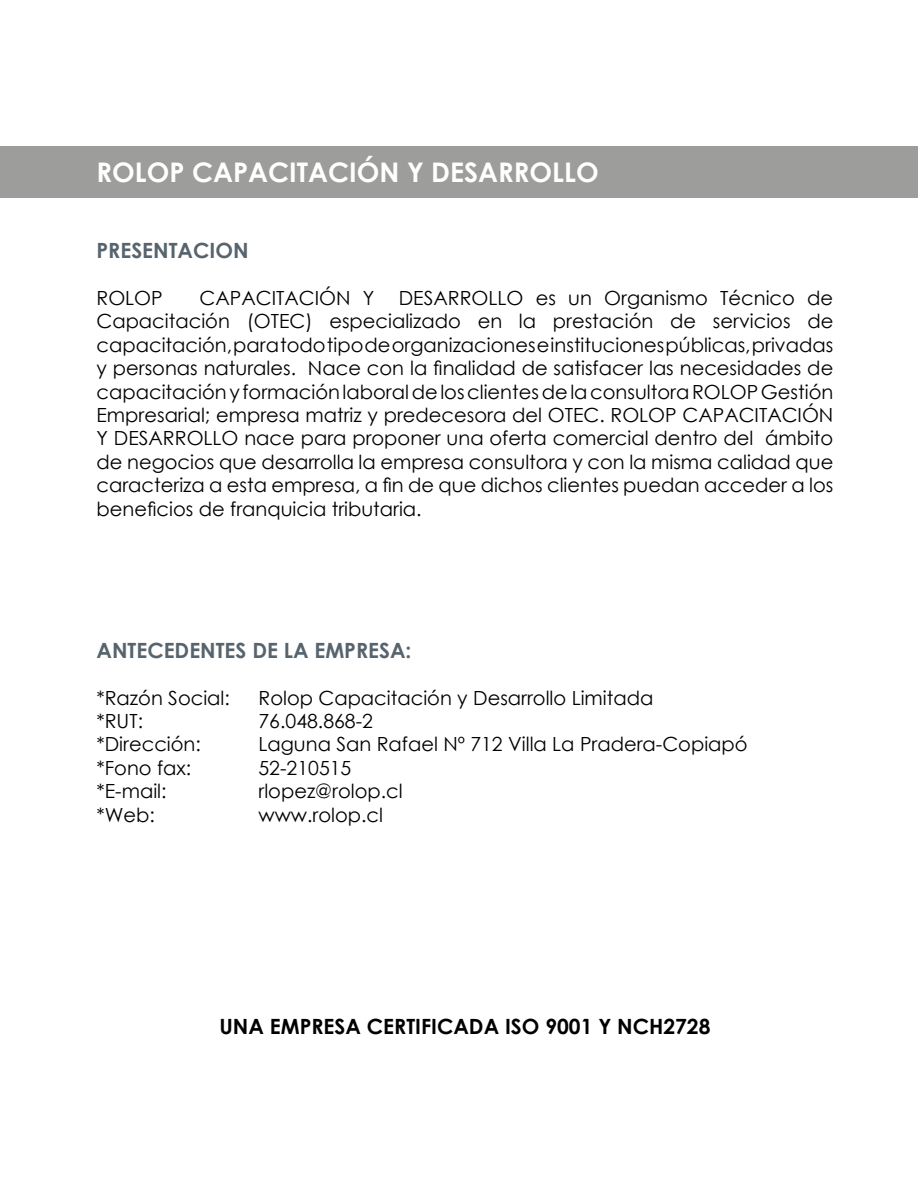
<style>
.page{position:relative;width:918px;height:1188px;background:#fff}
.page>*{position:absolute;margin:0;border:0;box-sizing:border-box;transform-origin:0 0}
.t1{font:700 27px "Century Gothic";color:#fff}
.t2{font:700 21px "Century Gothic";color:#57646d}
.t3{font:700 21px "Century Gothic";color:#000}
.t4{font:19.5px/23.4px "Century Gothic";color:#000;text-align:justify}
</style>
<div class="page">
<div style="left:0;top:146px;width:918px;height:52px;background:#9d9e9c"></div>
<h1 class="t1" style="left:97px;top:152px;width:504px">ROLOP CAPACITACIÓN Y DESARROLLO</h1>
<p class="t2" style="left:97px;top:235px;width:154px">PRESENTACION</p>
<p class="t4" style="left:97px;top:286px;width:68px">ROLOP</p>
<p class="t4" style="left:200px;top:286px;width:176px">CAPACITACIÓN Y</p>
<p class="t4" style="left:97px;top:286px;width:738px;text-indent:302px">DESARROLLO es un Organismo Técnico de Capacitación (OTEC) especializado en la prestación de servicios de capacitación, para todo tipo de organizaciones e instituciones públicas, privadas y personas naturales. Nace con la finalidad de satisfacer las necesidades de capacitación y formación laboral de los clientes de la consultora ROLOP Gestión Empresarial; empresa matriz y predecesora del OTEC. ROLOP CAPACITACIÓN Y DESARROLLO nace para proponer una oferta comercial dentro del ámbito de negocios que desarrolla la empresa consultora y con la misma calidad que caracteriza a esta empresa, a fin de que dichos clientes puedan acceder a los beneficios de franquicia tributaria.</p>
<p class="t2" style="left:97px;top:634px;width:316px">ANTECEDENTES DE LA EMPRESA:</p>
<p class="t4" style="left:97px;top:685px;width:135px">*Razón Social:</p>
<p class="t4" style="left:259px;top:685px;width:396px">Rolop Capacitación y Desarrollo Limitada</p>
<p class="t4" style="left:97px;top:709px;width:48px">*RUT:</p>
<p class="t4" style="left:259px;top:709px;width:116px">76.048.868-2</p>
<p class="t4" style="left:97px;top:732px;width:106px">*Dirección:</p>
<p class="t4" style="left:259px;top:732px;width:491px">Laguna San Rafael Nº 712 Villa La Pradera-Copiapó</p>
<p class="t4" style="left:97px;top:756px;width:96px">*Fono fax:</p>
<p class="t4" style="left:259px;top:756px;width:94px">52-210515</p>
<p class="t4" style="left:97px;top:779px;width:72px">*E-mail:</p>
<p class="t4" style="left:259px;top:779px;width:146px">rlopez@rolop.cl</p>
<p class="t4" style="left:97px;top:802px;width:60px">*Web:</p>
<p class="t4" style="left:259px;top:802px;width:126px">www.rolop.cl</p>
<p class="t3" style="left:219px;top:1010px;width:492px">UNA EMPRESA CERTIFICADA ISO 9001 Y NCH2728</p>
</div>
